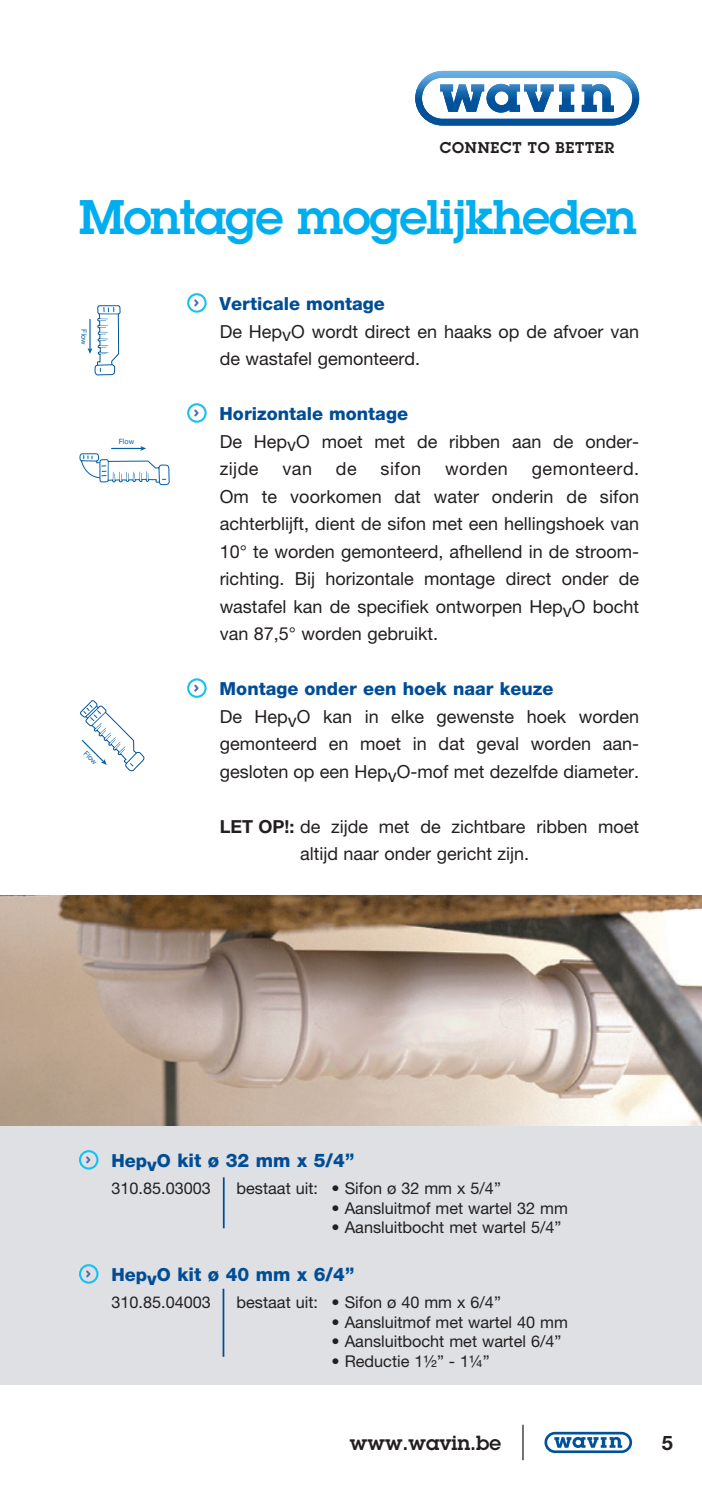
<style>
.page{position:relative;width:702px;height:1489px;background:#fff}
.page>*{position:absolute;margin:0;border:0;box-sizing:border-box;transform-origin:0 0}
.Normaal{font:600 47.5px "Lubalin Graph Std";letter-spacing:-.02em;color:#00aeef}
.Normaal-2{font:600 20px "Lubalin Graph Std";color:#231f20}
.t1{font:700 20px "Helvetica Neue";color:#231f20}
.Normaal-3{font:800 18.75px "Helvetica Neue";color:#014d95}
.Normaal-4{font:18px/27.5px "Helvetica Neue";color:#231f20}
.Normaal-5{font:800 18px "Helvetica Neue";color:#014d95}
.Normaal-6{font:16.25px "Helvetica Neue";color:#231f20}
.t2{font:600 15.25px "Lubalin Graph";letter-spacing:.05em;color:#231f20}
.t3{font:7.25px "Helvetica Neue";color:#0161a5}
.s1{font-weight:700}
.s2{font-size:18px}
</style>
<div class="page">
<div style="left:187px;top:293px;width:20px;height:20px;border:2px solid #15c0f2;border-radius:50%"></div>
<svg style="left:194px;top:299px;width:5px;height:8px"></svg>
<div style="left:187px;top:403px;width:20px;height:20px;border:2px solid #15c0f2;border-radius:50%"></div>
<svg style="left:194px;top:409px;width:5px;height:8px"></svg>
<div style="left:187px;top:678px;width:20px;height:20px;border:2px solid #15c0f2;border-radius:50%"></div>
<svg style="left:192px;top:682px;width:7px;height:10px"></svg>
<div style="left:0;top:1125px;width:702px;height:259px;background:#dee0e3"></div>
<img style="left:0;top:895px;width:702px;height:230px">
<div style="left:79px;top:1150px;width:19px;height:19px;border:2px solid #15c0f2;border-radius:50%"></div>
<svg style="left:86px;top:1156px;width:5px;height:8px"></svg>
<div style="left:79px;top:1264px;width:19px;height:19px;border:2px solid #15c0f2;border-radius:50%"></div>
<svg style="left:86px;top:1270px;width:5px;height:8px"></svg>
<svg style="left:88px;top:305px;width:33px;height:71px"></svg>
<svg style="left:80px;top:700px;width:65px;height:71px"></svg>
<svg style="left:79px;top:446px;width:91px;height:39px"></svg>
<hr style="left:223px;top:1177px;width:2px;height:51px;background:#014d95">
<hr style="left:222px;top:1288px;width:2px;height:68px;background:#014d95">
<svg style="left:415px;top:71px;width:224px;height:55px"></svg>
<div style="left:544px;top:1431px;width:88px;height:21px;border:3px solid #01529b;border-radius:9px"></div>
<svg style="left:554px;top:1436px;width:68px;height:11px"></svg>
<hr style="left:522px;top:1424px;width:1px;height:35px;background:#231f20">
<p class="t2" style="left:440px;top:137px;width:176px">CONNECT TO BETTER</p>
<p class="Normaal" style="left:79px;top:186px;width:559px">Montage mogelijkheden</p>
<p class="t3" style="left:88px;top:329px;width:17px;rotate:90deg">Flow</p>
<p class="t3" style="left:119px;top:437px;width:17px">Flow</p>
<p class="t3" style="left:88px;top:748px;width:17px;rotate:45deg">Flow</p>
<p class="Normaal-5" style="left:220px;top:293px;width:167px">Verticale montage</p>
<p class="Normaal-4" style="left:220px;top:317px;width:421px">De HepvO wordt direct en haaks op de afvoer van de wastafel gemonteerd.</p>
<p class="Normaal-5" style="left:220px;top:403px;width:190px">Horizontale montage</p>
<p class="Normaal-4" style="left:220px;top:427px;width:421px">De HepvO moet met de ribben aan de onder&shy;zijde</p>
<p class="Normaal-4" style="left:282px;top:455px;width:31px">van</p>
<p class="Normaal-4" style="left:336px;top:455px;width:22px">de</p>
<p class="Normaal-4" style="left:380px;top:455px;width:42px">sifon</p>
<p class="Normaal-4" style="left:445px;top:455px;width:64px">worden</p>
<p class="Normaal-4" style="left:220px;top:455px;width:421px;text-align:justify;text-indent:312px">gemonteerd.<br>Om te voorkomen dat water onderin de sifon achterblijft, dient de sifon met een hellingshoek van 10° te worden gemonteerd, afhellend in de stroom&shy;richting. Bij horizontale montage direct onder de wastafel kan de specifiek ontworpen HepvO bocht van 87,5° worden gebruikt.</p>
<p class="Normaal-5" style="left:220px;top:678px;width:335px">Montage onder een hoek naar keuze</p>
<p class="Normaal-4" style="left:220px;top:702px;width:421px;text-align:justify">De HepvO kan in elke gewenste hoek worden gemonteerd en moet in dat geval worden aan&shy;gesloten op een HepvO-mof met dezelfde diameter.</p>
<p class="Normaal-4" style="left:300px;top:812px;width:340px;text-indent:-80px"><span class="s1">LET OP!:</span> de zijde met de zichtbare ribben moet altijd naar onder gericht zijn.</p>
<p class="t3" style="left:294px;top:685px;width:17px">Flow</p>
<p class="Normaal-3" style="left:111px;top:1149px;width:244px"><span class="s2">Hep</span><sub>v</sub><span class="s2">O</span> kit ø 32 mm x 5/4”</p>
<p class="Normaal-6" style="left:111px;top:1178px;width:101px">310.85.03003</p>
<p class="Normaal-6" style="left:236px;top:1178px;width:266px">bestaat uit: • Sifon ø 32 mm x 5/4”</p>
<p class="Normaal-6" style="left:331px;top:1198px;width:238px">• Aansluitmof met wartel 32 mm</p>
<p class="Normaal-6" style="left:331px;top:1217px;width:231px">• Aansluitbocht met wartel 5/4”</p>
<p class="Normaal-3" style="left:111px;top:1263px;width:244px"><span class="s2">Hep</span><sub>v</sub><span class="s2">O</span> kit ø 40 mm x 6/4”</p>
<p class="Normaal-6" style="left:111px;top:1292px;width:101px">310.85.04003</p>
<p class="Normaal-6" style="left:236px;top:1292px;width:266px">bestaat uit: • Sifon ø 40 mm x 6/4”</p>
<p class="Normaal-6" style="left:331px;top:1312px;width:238px">• Aansluitmof met wartel 40 mm</p>
<p class="Normaal-6" style="left:331px;top:1331px;width:231px">• Aansluitbocht met wartel 6/4”</p>
<p class="Normaal-6" style="left:331px;top:1351px;width:160px">• Reductie 1½” - 1¼”</p>
<p class="Normaal-2" style="left:350px;top:1429px;width:153px">www.wavin.be</p>
<p class="t1" style="left:661px;top:1430px;width:13px">5</p>
</div>
